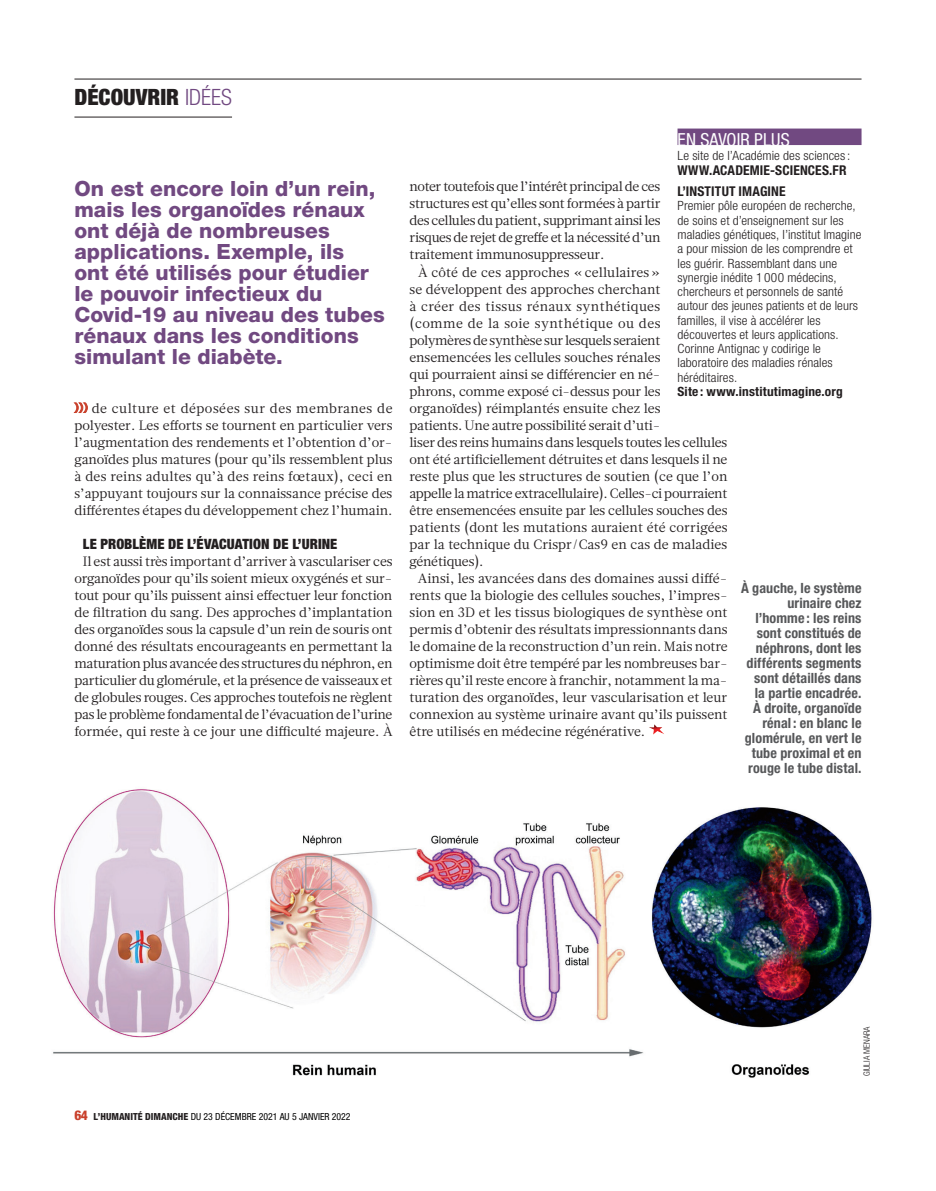
<style>
.page{position:relative;width:936px;height:1191px;background:#fff}
.page>*{position:absolute;margin:0;border:0;box-sizing:border-box;transform-origin:0 0}
.t1{font:900 condensed 22.5px "Helvetica Neue LT Std";color:#231f20}
.t2{font:800 21px/21px "Helvetica Neue LT Std";color:#714981}
.t3{font:condensed 18px "Helvetica Neue LT Std";letter-spacing:.005em;color:#fff}
.t4{font:900 condensed 14.25px "Helvetica Neue LT Std";letter-spacing:.005em;color:#231f20}
.t5{font:700 condensed 14.1px/15px "Helvetica Neue LT Std";letter-spacing:.01em;color:#57585a;text-align:right}
.t6{font:13.5px/17px "Glosa";letter-spacing:-.01em;color:#231f20;text-align:justify}
.t7{font:700 condensed 13.5px/21.5px "Helvetica Neue LT Std";letter-spacing:.01em;color:#231f20}
.t8{font:300 condensed 12.75px/14.2px "Helvetica Neue LT Std";letter-spacing:.005em;color:#231f20;scale:1.05 1}
.t9{font:700 condensed 12.75px "Helvetica Neue LT Std";letter-spacing:.015em;color:#231f20;scale:1.05 1}
.t10{font:condensed 9.75px "Helvetica Neue LT Std";color:#000}
.t11{font:300 condensed 8.7px "Helvetica Neue LT Std";color:#231f20}
.s1{font-weight:300;color:#714981}
.s2{font-weight:800;font-size:13.5px;color:#c9402b}
.s3{font-weight:800;color:#231f20}
</style>
<div class="page">
<hr style="left:74px;top:117px;width:158px;height:1px;background:#231f20">
<hr style="left:74px;top:79px;width:787px;height:1px;background:#231f20">
<img style="left:649px;top:724px;width:15px;height:10px">
<img style="left:53px;top:789px;width:819px;height:289px">
<svg style="left:74px;top:403px;width:14px;height:10px"></svg>
<div style="left:677px;top:129px;width:184px;height:16px;background:#714981"></div>
<h1 class="t1" style="left:74px;top:84px;width:159px">DÉCOUVRIR <span class="s1">IDÉES</span></h1>
<p class="t2" style="left:74px;top:178px;width:312px">On est encore loin d’un rein, mais les organoïdes rénaux ont déjà de nombreuses applications. Exemple, ils<br>ont été utilisés pour étudier le pouvoir infectieux du<br>Covid-19 au niveau des tubes rénaux dans les conditions simulant le diabète.</p>
<p class="t6" style="left:74px;top:400px;width:319px;text-indent:17px">de culture et déposées sur des membranes de polyester. Les efforts se tournent en particulier vers l’augmentation des rendements et l’obtention d’or&shy;ganoïdes plus matures (pour qu’ils ressemblent plus à des reins adultes qu’à des reins fœtaux), ceci en s’appuyant toujours sur la connaissance précise des différentes étapes du développement chez l’humain.</p>
<p class="t4" style="left:83px;top:535px;width:256px">LE PROBLÈME DE L’ÉVACUATION DE L’URINE</p>
<p class="t6" style="left:74px;top:553px;width:319px;text-indent:9px">Il est aussi très important d’arriver à vasculariser ces organoïdes pour qu’ils soient mieux oxygénés et sur&shy;tout pour qu’ils puissent ainsi effectuer leur fonction de filtration du sang. Des approches d’implantation des organoïdes sous la capsule d’un rein de souris ont donné des résultats encourageants en permettant la maturation plus avancée des structures du néphron, en particulier du glomérule, et la présence de vaisseaux et de globules rouges. Ces approches toutefois ne règlent pas le problème fondamental de l’évacuation de l’urine formée, qui reste à ce jour une difficulté majeure. À</p>
<h3 class="t3" style="left:677px;top:129px;width:114px">EN SAVOIR PLUS</h3>
<p class="t8" style="left:677px;top:148px;width:166px">Le site de l’Académie des sciences:</p>
<p class="t7" style="left:677px;top:159px;width:170px">WWW.ACADEMIE-SCIENCES.FR<br>L’INSTITUT IMAGINE</p>
<p class="t8" style="left:677px;top:199px;width:177px">Premier pôle européen de recherche, de soins et d’enseignement sur les maladies génétiques, l’institut Imagine a pour mission de les comprendre et les guérir. Rassemblant dans une synergie inédite 1 000 médecins, chercheurs et personnels de santé autour des jeunes patients et de leurs familles, il vise à accélérer les découvertes et leurs applications.<br>Corinne Antignac y codirige le laboratoire des maladies rénales héréditaires.</p>
<p class="t9" style="left:677px;top:383px;width:159px">Site : www.institutimagine.org</p>
<p class="t6" style="left:409px;top:179px;width:252px">noter toutefois que l’intérêt principal de ces structures est qu’elles sont formées à partir des cellules du patient, supprimant ainsi les risques de rejet de greffe et la nécessité d’un traitement immunosuppresseur.</p>
<p class="t6" style="left:409px;top:264px;width:319px;text-align:left;text-indent:9px">À côté de ces approches «cellulaires»<br>se développent des approches cherchant<br>à créer des tissus rénaux synthétiques<br>(comme de la soie synthétique ou des<br>polymères de synthèse sur lesquels seraient ensemencées les cellules souches rénales<br>qui pourraient ainsi se différencier en né-<br>phrons, comme exposé ci-dessus pour les organoïdes) réimplantés ensuite chez les<br>patients. Une autre possibilité serait d’uti-<br>liser des reins humains dans lesquels toutes les cellules ont été artificiellement détruites et dans lesquels il ne reste plus que les structures de soutien (ce que l’on appelle la matrice extracellulaire). Celles-ci pourraient être ensemencées ensuite par les cellules souches des patients (dont les mutations auraient été corrigées par la technique du Crispr/Cas9 en cas de maladies génétiques).</p>
<p class="t6" style="left:409px;top:570px;width:320px;text-indent:9px">Ainsi, les avancées dans des domaines aussi diffé&shy;rents que la biologie des cellules souches, l’impres&shy;sion en 3D et les tissus biologiques de synthèse ont permis d’obtenir des résultats impressionnants dans le domaine de la reconstruction d’un rein. Mais notre optimisme doit être tempéré par les nombreuses bar&shy;rières qu’il reste encore à franchir, notamment la ma&shy;turation des organoïdes, leur vascularisation et leur connexion au système urinaire avant qu’ils puissent être utilisés en médecine régénérative.</p>
<p class="t5" style="left:741px;top:580px;width:122px">À gauche, le système urinaire chez l’homme : les reins sont constitués de néphrons, dont les différents segments sont détaillés dans la partie encadrée.<br>À droite, organoïde rénal : en blanc le glomérule, en vert le tube proximal et en rouge le tube distal.</p>
<p class="t10" style="left:74px;top:1110px;width:278px"><span class="s2">64</span> <span class="s3">L’HUMANITÉ DIMANCHE</span> DU 23 DÉCEMBRE 2021 AU 5 JANVIER 2022</p>
<p class="t11" style="left:861px;top:1076px;width:51px;rotate:-90deg">GIULIA MENARA</p>
</div>
